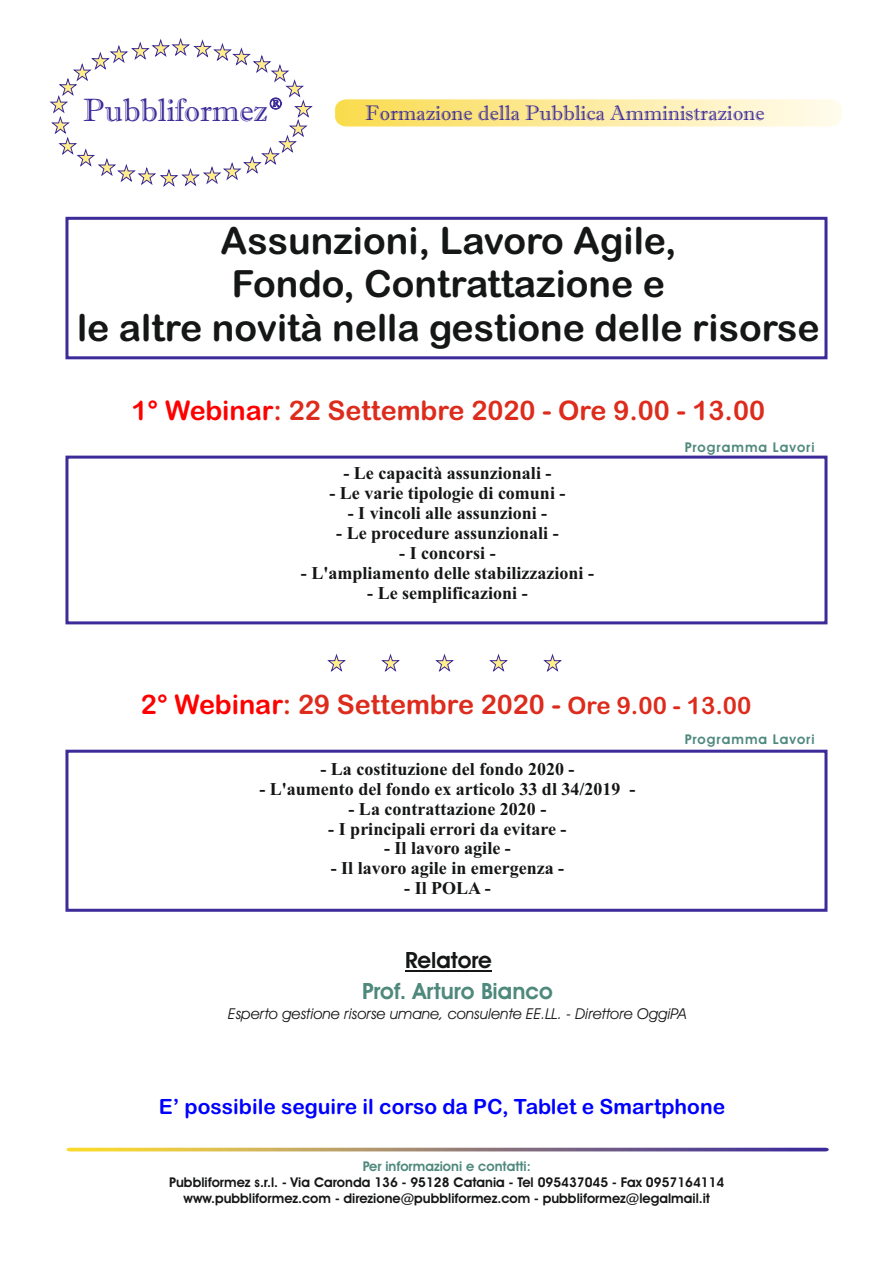
<style>
.page{position:relative;width:893px;height:1263px;background:#fff}
.page>*{position:absolute;margin:0;border:0;box-sizing:border-box;transform-origin:0 0}
.t1{font:37.5px/43.3px "Arial Rounded MT Bold";color:#151616;text-align:center}
.t2{font:32.25px "Imprint MT Shadow";color:#3c2b99}
.t3{font:27px "Arial Rounded MT Bold";color:#dd2b1c}
.t4{font:600 22.5px "Avant Garde IT Cby BT";color:#4e897c}
.t5{font:600 22.5px "Avant Garde IT Cby BT";color:#151616}
.t6{font:21px "Arial Rounded MT Bold";color:#00f}
.t7{font:21px "Imprint MT Shadow";color:#3c2b99}
.t8{font:700 18px "Times New Roman";color:#151616}
.t9{font:italic 15px "Avant Garde IT Cby BT";color:#151616}
.t10{font:600 13.5px "Avant Garde IT Cby BT";color:#151616}
.t11{font:600 13.5px "Avant Garde IT Cby BT";letter-spacing:.06em;color:#4e897c}
.t12{font:600 13.5px "Avant Garde IT Cby BT";color:#4e897c}
.s1{color:#f00}
.s2{font-size:24px}
</style>
<div class="page">
<svg style="left:334px;top:99px;width:507px;height:28px;background:#fceca3"></svg>
<svg style="left:50px;top:38px;width:262px;height:148px"></svg>
<svg style="left:67px;top:1148px;width:762px;height:3px;background:#9b836f"></svg>
<div style="left:65px;top:217px;width:762px;height:142px;border:3px solid #3c2b99"></div>
<hr style="left:405px;top:970px;width:87px;height:1px;background:#151616">
<svg style="left:328px;top:654px;width:17px;height:17px"></svg>
<svg style="left:382px;top:654px;width:17px;height:17px"></svg>
<svg style="left:436px;top:654px;width:17px;height:17px"></svg>
<svg style="left:490px;top:654px;width:17px;height:17px"></svg>
<svg style="left:544px;top:654px;width:17px;height:17px"></svg>
<div style="left:65px;top:750px;width:762px;height:162px;border:3px solid #3c2b99"></div>
<div style="left:65px;top:456px;width:762px;height:168px;border:3px solid #3c2b99"></div>
<h2 class="t2" style="left:83px;top:98px;width:186px">Pubbliformez</h2>
<p class="t7" style="left:365px;top:105px;width:401px">Formazione della Pubblica Amministrazione</p>
<h1 class="t1" style="left:77px;top:222px;width:744px">Assunzioni, Lavoro Agile,<br>Fondo, Contrattazione e<br>le altre novità nella gestione delle risorse</h1>
<h3 class="t3" style="left:132px;top:400px;width:635px"><span class="s1">1° Webinar</span>: 22 Settembre 2020 - Ore 9.00 - 13.00</h3>
<p class="t8" style="left:343px;top:467px;width:210px">- Le capacità assunzionali -</p>
<p class="t8" style="left:329px;top:487px;width:237px">- Le varie tipologie di comuni -</p>
<p class="t8" style="left:348px;top:507px;width:201px">- I vincoli alle assunzioni -</p>
<p class="t8" style="left:336px;top:527px;width:224px">- Le procedure assunzionali -</p>
<p class="t8" style="left:399px;top:547px;width:98px">- I concorsi -</p>
<p class="t8" style="left:301px;top:567px;width:295px">- L'ampliamento delle stabilizzazioni -</p>
<p class="t8" style="left:367px;top:587px;width:162px">- Le semplificazioni -</p>
<p class="t11" style="left:685px;top:442px;width:131px">Programma Lavori</p>
<h3 class="t3" style="left:141px;top:695px;width:612px"><span class="s1">2° Webinar</span>: 29 Settembre 2020 - <span class="s2">Ore 9.00 - 13.00</span></h3>
<p class="t11" style="left:685px;top:733px;width:131px">Programma Lavori</p>
<p class="t8" style="left:320px;top:762px;width:255px">- La costituzione del fondo 2020 -</p>
<p class="t8" style="left:259px;top:782px;width:378px">- L'aumento del fondo ex articolo 33 dl 34/2019 -</p>
<p class="t8" style="left:348px;top:802px;width:199px">- La contrattazione 2020 -</p>
<p class="t8" style="left:328px;top:822px;width:240px">- I principali errori da evitare -</p>
<p class="t8" style="left:384px;top:842px;width:128px">- Il lavoro agile -</p>
<p class="t8" style="left:331px;top:862px;width:235px">- Il lavoro agile in emergenza -</p>
<p class="t8" style="left:404px;top:882px;width:88px">- Il POLA -</p>
<p class="t5" style="left:405px;top:951px;width:88px">Relatore</p>
<p class="t9" style="left:228px;top:1008px;width:460px">Esperto gestione risorse umane, consulente EE.LL. - Direttore OggiPA</p>
<p class="t4" style="left:362px;top:982px;width:192px">Prof. Arturo Bianco</p>
<p class="t6" style="left:159px;top:1099px;width:568px">E’ possibile seguire il corso da PC, Tablet e Smartphone</p>
<p class="t12" style="left:363px;top:1160px;width:170px">Per informazioni e contatti:</p>
<p class="t10" style="left:169px;top:1176px;width:557px">Pubbliformez s.r.l. - Via Caronda 136 - 95128 Catania - Tel 095437045 - Fax 0957164114</p>
<p class="t10" style="left:184px;top:1192px;width:528px">www.pubbliformez.com - direzione@pubbliformez.com - pubbliformez@legalmail.it</p>
</div>
